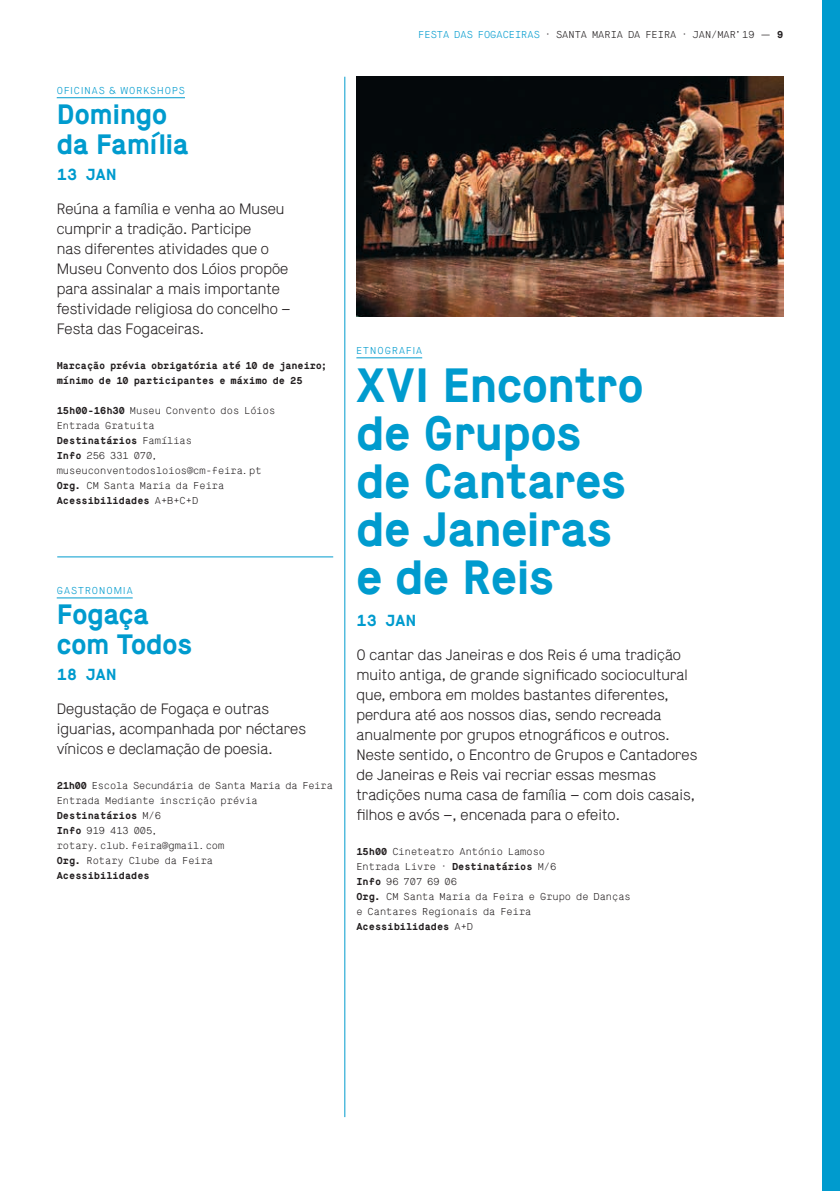
<style>
.page{position:relative;width:840px;height:1191px;background:#fff}
.page>*{position:absolute;margin:0;border:0;box-sizing:border-box;transform-origin:0 0}
.t1{font:700 48px/48px "Maison";letter-spacing:-.01em;color:#009bce}
.t2{font:700 28px/30px "Maison";letter-spacing:-.01em;color:#009bce}
.t3{font:700 16px "Maison Mono";letter-spacing:.02em;color:#009bce}
.t4{font:300 15px/20px "Maison";color:#231f20}
.t5{font:300 10px/15px "Maison Mono";color:#231f20}
.t6{font:700 10px/15px "Maison Mono";letter-spacing:-.015em;color:#231f20}
.t7{font:300 10px "Maison";letter-spacing:.105em;color:#009bce}
.s1{font-weight:700}
.s2{color:#009bce}
</style>
<div class="page">
<hr style="left:356px;top:357px;width:66px;height:1px;background:#009bce">
<img style="left:356px;top:77px;width:426px;height:240px">
<hr style="left:57px;top:97px;width:128px;height:1px;background:#009bce">
<hr style="left:57px;top:597px;width:76px;height:1px;background:#009bce">
<hr style="left:57px;top:556px;width:276px;height:1px;background:#009bce">
<hr style="left:344px;top:77px;width:1px;height:1040px;background:#009bce">
<div style="left:821px;top:0;width:18px;height:1191px;background:#009bce"></div>
<p class="t7" style="left:57px;top:85px;width:130px">OFICINAS &amp; WORKSHOPS</p>
<h2 class="t2" style="left:57px;top:99px;width:133px">Domingo da Família</h2>
<p class="t3" style="left:57px;top:164px;width:61px">13 JAN</p>
<p class="t4" style="left:57px;top:199px;width:235px">Reúna a família e venha ao Museu cumprir a tradição. Participe<br>nas diferentes atividades que o<br>Museu Convento dos Lóios propõe para assinalar a mais importante festividade religiosa do concelho –<br>Festa das Fogaceiras.</p>
<p class="t6" style="left:57px;top:358px;width:273px">Marcação prévia obrigatória até 10 de janeiro; mínimo de 10 participantes e máximo de 25</p>
<p class="t5" style="left:57px;top:403px;width:220px"><span class="s1">15h00‑16h30</span> Museu Convento dos Lóios<br>Entrada Gratuita<br><span class="s1">Destinatários</span> Famílias<br><span class="s1">Info</span> 256 331 070, museuconventodosloios@cm‑feira.pt<br><span class="s1">Org.</span> CM Santa Maria da Feira<br><span class="s1">Acessibilidades</span> A+B+C+D</p>
<p class="t7" style="left:57px;top:585px;width:77px">GASTRONOMIA</p>
<h2 class="t2" style="left:57px;top:599px;width:137px">Fogaça com Todos</h2>
<p class="t3" style="left:57px;top:664px;width:61px">18 JAN</p>
<p class="t4" style="left:57px;top:699px;width:250px">Degustação de Fogaça e outras iguarias, acompanhada por néctares vínicos e declamação de poesia.</p>
<p class="t5" style="left:57px;top:778px;width:277px"><span class="s1">21h00</span> Escola Secundária de Santa Maria da Feira<br>Entrada Mediante inscrição prévia<br><span class="s1">Destinatários</span> M/6<br><span class="s1">Info</span> 919 413 005,<br>rotary.club.feira@gmail.com<br><span class="s1">Org.</span> Rotary Clube da Feira<br><span class="s1">Acessibilidades</span></p>
<p class="t5" style="left:418px;top:27px;width:366px"><span class="s2">FESTA DAS FOGACEIRAS</span> · SANTA MARIA DA FEIRA · JAN/MAR’19 — <span class="s1">9</span></p>
<p class="t7" style="left:356px;top:345px;width:67px">ETNOGRAFIA</p>
<h1 class="t1" style="left:356px;top:362px;width:288px">XVI Encontro de Grupos de Cantares de Janeiras e de Reis</h1>
<p class="t3" style="left:356px;top:610px;width:61px">13 JAN</p>
<p class="t4" style="left:356px;top:645px;width:342px">O cantar das Janeiras e dos Reis é uma tradição muito antiga, de grande significado sociocultural que, embora em moldes bastantes diferentes, perdura até aos nossos dias, sendo recreada anualmente por grupos etnográficos e outros.<br>Neste sentido, o Encontro de Grupos e Cantadores de Janeiras e Reis vai recriar essas mesmas tradições numa casa de família – com dois casais, filhos e avós –, encenada para o efeito.</p>
<p class="t5" style="left:356px;top:844px;width:276px"><span class="s1">15h00</span> Cineteatro António Lamoso<br>Entrada Livre · <span class="s1">Destinatários</span> M/6<br><span class="s1">Info</span> 96 707 69 06<br><span class="s1">Org.</span> CM Santa Maria da Feira e Grupo de Danças e Cantares Regionais da Feira<br><span class="s1">Acessibilidades</span> A+D</p>
</div>
